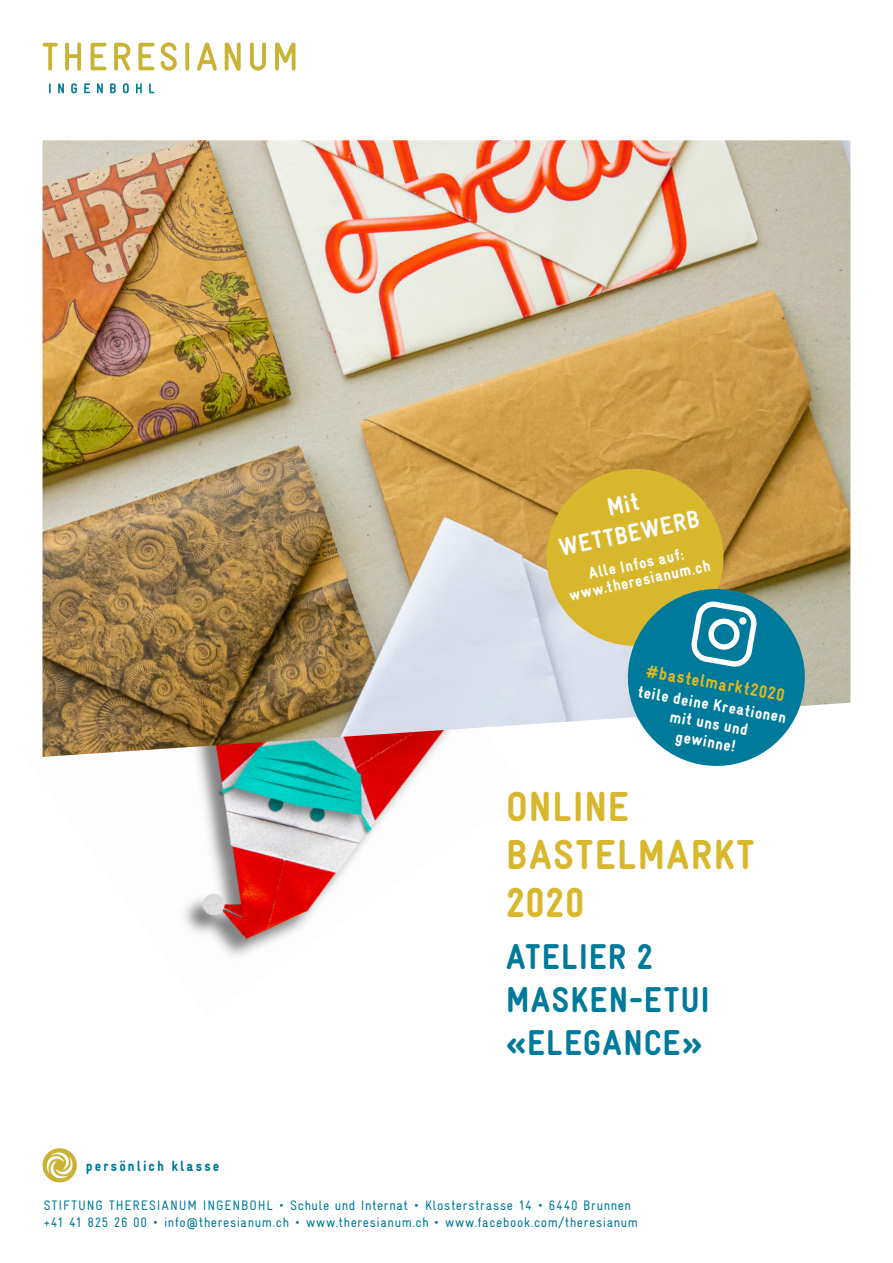
<style>
.page{position:relative;width:893px;height:1263px;background:#fff}
.page>*{position:absolute;margin:0;border:0;box-sizing:border-box;transform-origin:0 0}
.t1{font:900 42px/48px "Gravur Condensed Pro";letter-spacing:.03em;color:#d9b72c}
.t2{font:900 36px/43.2px "Gravur Condensed Pro";letter-spacing:.035em;color:#007a9a}
.t3{font:900 25.05px/29.2px "Gravur Condensed Pro";color:#fff;text-align:center}
.t4{font:900 18px "Gravur Condensed Pro";color:#d9b72c}
.t5{font:900 16.65px/18.8px "Gravur Condensed Pro";color:#fff;text-align:center}
.t6{font:900 15px "Gravur Condensed Pro";letter-spacing:.14em;color:#007a9a}
.t7{font:13.8px/17.2px "Gravur Condensed Pro";letter-spacing:.045em;color:#007a9a}
</style>
<div class="page">
<svg style="left:43px;top:43px;width:15px;height:28px"></svg>
<svg style="left:65px;top:43px;width:16px;height:28px"></svg>
<svg style="left:91px;top:43px;width:16px;height:27px"></svg>
<svg style="left:114px;top:43px;width:16px;height:28px"></svg>
<svg style="left:138px;top:43px;width:16px;height:27px"></svg>
<svg style="left:161px;top:43px;width:16px;height:28px"></svg>
<svg style="left:185px;top:43px;width:4px;height:28px"></svg>
<svg style="left:197px;top:43px;width:20px;height:28px"></svg>
<svg style="left:225px;top:43px;width:16px;height:28px"></svg>
<svg style="left:250px;top:43px;width:16px;height:28px"></svg>
<svg style="left:275px;top:43px;width:21px;height:28px"></svg>
<svg style="left:49px;top:83px;width:2px;height:10px"></svg>
<svg style="left:58px;top:83px;width:6px;height:10px"></svg>
<svg style="left:71px;top:83px;width:6px;height:10px"></svg>
<svg style="left:84px;top:83px;width:6px;height:10px"></svg>
<svg style="left:97px;top:83px;width:6px;height:10px"></svg>
<svg style="left:110px;top:83px;width:6px;height:10px"></svg>
<svg style="left:123px;top:83px;width:6px;height:10px"></svg>
<svg style="left:136px;top:83px;width:6px;height:10px"></svg>
<svg style="left:149px;top:83px;width:5px;height:10px"></svg>
<svg style="left:43px;top:1148px;width:34px;height:34px"></svg>
<img style="left:42px;top:525px;width:388px;height:431px">
<img style="left:43px;top:140px;width:807px;height:617px">
<svg style="left:538px;top:461px;width:274px;height:305px;background:#99a97d"></svg>
<h3 class="t3" style="left:550px;top:505px;width:144px;rotate:-12deg">Mit<br>WETTBEWERB</h3>
<p class="t5" style="left:564px;top:571px;width:145px;line-height:16.6px;rotate:-12deg">Alle Infos auf: www.theresianum.ch</p>
<h3 class="t4" style="left:648px;top:661px;width:142px;rotate:10deg">#bastelmarkt2020</h3>
<p class="t5" style="left:640px;top:682px;width:152px;rotate:10deg">teile deine Kreationen mit uns und<br>gewinne!</p>
<h1 class="t1" style="left:506px;top:783px;width:250px">ONLINE<br>BASTELMARKT<br>2020</h1>
<h2 class="t2" style="left:506px;top:935px;width:205px">ATELIER 2<br>MASKEN-ETUI «ELEGANCE»</h2>
<p class="t6" style="left:86px;top:1157px;width:135px">persönlich klasse</p>
<p class="t7" style="left:44px;top:1196px;width:596px">STIFTUNG THERESIANUM INGENBOHL • Schule und Internat • Klosterstrasse 14 • 6440 Brunnen +41 41 825 26 00 • info@theresianum.ch • www.theresianum.ch • www.facebook.com/theresianum</p>
</div>
